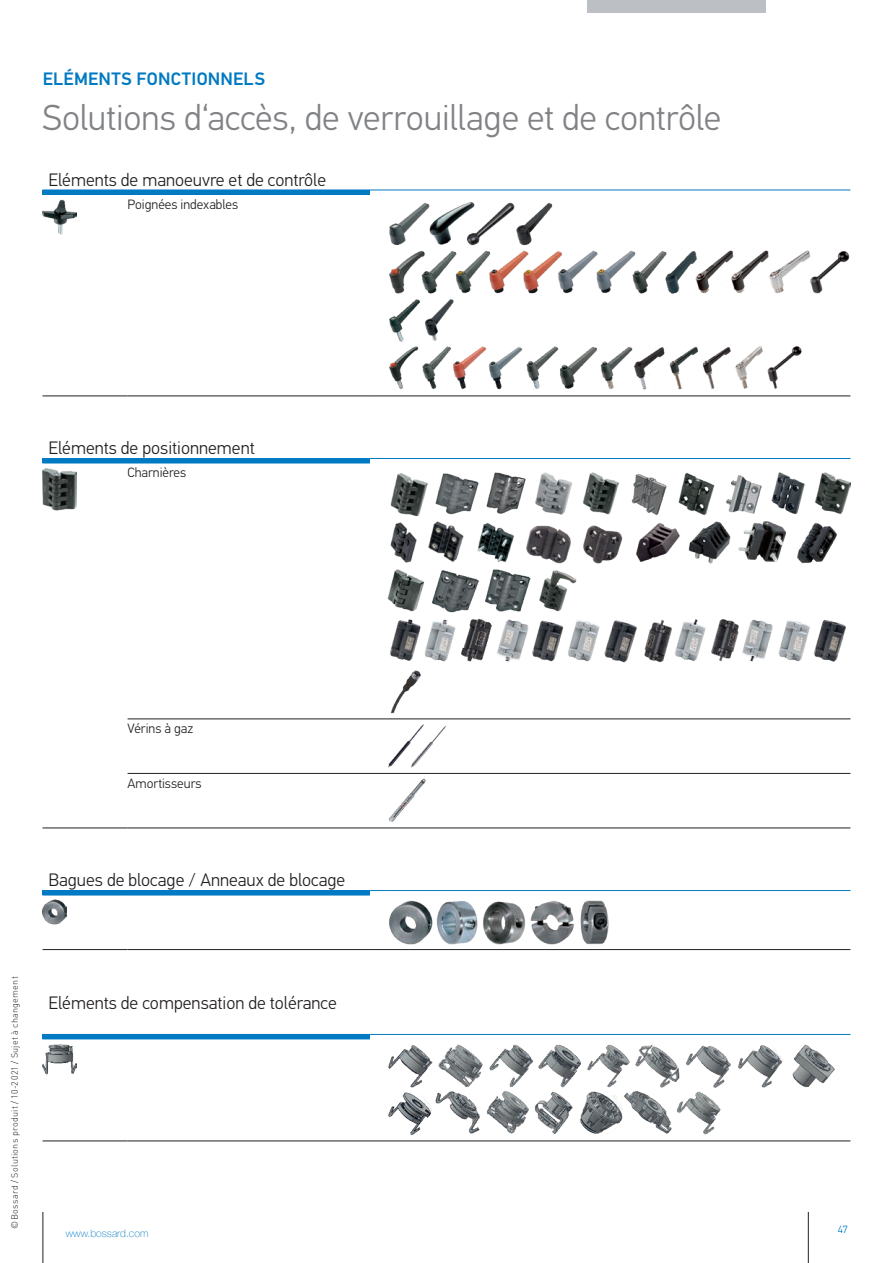
<style>
.page{position:relative;width:893px;height:1263px;background:#fff}
.page>*{position:absolute;margin:0;border:0;box-sizing:border-box;transform-origin:0 0}
.t1{font:300 36px "PFDIN Text Pro";letter-spacing:-.005em;color:#808285}
.t2{font:300 18px "PFDIN Text Pro";color:#231f20}
.t3{font:500 18px "PFDIN Text Pro";letter-spacing:.015em;color:#007ac2}
.t4{font:300 13.5px "PFDIN Text Pro";color:#231f20}
.t5{font:100 10.5px "Helvetica Neue LT Com";color:#007ac2}
.t6{font:300 10.5px "PFDIN Text Pro";color:#007ac2}
.t7{font:300 9px "DINOT";letter-spacing:.03em;color:#231f20}
</style>
<div class="page">
<hr style="left:808px;top:1212px;width:1px;height:51px;background:#231f20">
<hr style="left:43px;top:1212px;width:1px;height:51px;background:#231f20">
<div style="left:587px;top:0;width:178px;height:13px;background:#bcc0c5"></div>
<hr style="left:43px;top:190px;width:327px;height:4px;background:#007ac2">
<svg style="left:370px;top:190px;width:17px;height:1px"></svg>
<hr style="left:387px;top:190px;width:463px;height:1px;background:#007ac2">
<hr style="left:43px;top:194px;width:85px;height:1px;background:#007ac2">
<hr style="left:128px;top:194px;width:242px;height:1px;background:#007ac2">
<hr style="left:43px;top:396px;width:85px;height:1px;background:#231f20">
<hr style="left:128px;top:396px;width:242px;height:1px;background:#231f20">
<svg style="left:370px;top:396px;width:17px;height:1px"></svg>
<hr style="left:387px;top:396px;width:463px;height:1px;background:#231f20">
<img style="left:43px;top:199px;width:33px;height:36px">
<img style="left:389px;top:202px;width:461px;height:188px">
<div style="left:43px;top:458px;width:327px;height:5px;background:#007ac2"></div>
<svg style="left:370px;top:458px;width:17px;height:1px"></svg>
<hr style="left:387px;top:458px;width:463px;height:1px;background:#007ac2">
<hr style="left:43px;top:463px;width:85px;height:1px;background:#007ac2">
<hr style="left:128px;top:463px;width:242px;height:1px;background:#007ac2">
<hr style="left:128px;top:719px;width:242px;height:1px;background:#231f20">
<svg style="left:370px;top:719px;width:17px;height:1px"></svg>
<hr style="left:387px;top:719px;width:463px;height:1px;background:#231f20">
<hr style="left:128px;top:773px;width:242px;height:1px;background:#231f20">
<svg style="left:370px;top:773px;width:17px;height:1px"></svg>
<hr style="left:387px;top:773px;width:463px;height:1px;background:#231f20">
<hr style="left:43px;top:828px;width:85px;height:1px;background:#231f20">
<hr style="left:128px;top:828px;width:242px;height:1px;background:#231f20">
<svg style="left:370px;top:828px;width:17px;height:1px"></svg>
<hr style="left:387px;top:828px;width:463px;height:1px;background:#231f20">
<img style="left:43px;top:468px;width:33px;height:43px">
<img style="left:387px;top:472px;width:463px;height:242px">
<img style="left:388px;top:724px;width:58px;height:44px">
<img style="left:388px;top:778px;width:38px;height:44px">
<div style="left:43px;top:890px;width:327px;height:5px;background:#007ac2"></div>
<svg style="left:370px;top:890px;width:17px;height:1px"></svg>
<hr style="left:387px;top:890px;width:463px;height:1px;background:#007ac2">
<hr style="left:43px;top:895px;width:85px;height:1px;background:#007ac2">
<hr style="left:128px;top:895px;width:242px;height:1px;background:#007ac2">
<hr style="left:43px;top:949px;width:85px;height:1px;background:#231f20">
<hr style="left:128px;top:949px;width:242px;height:1px;background:#231f20">
<svg style="left:370px;top:949px;width:17px;height:1px"></svg>
<hr style="left:387px;top:949px;width:463px;height:1px;background:#231f20">
<img style="left:43px;top:899px;width:24px;height:26px">
<img style="left:389px;top:900px;width:220px;height:45px">
<div style="left:43px;top:1034px;width:327px;height:5px;background:#007ac2"></div>
<svg style="left:370px;top:1034px;width:17px;height:1px"></svg>
<hr style="left:387px;top:1034px;width:463px;height:1px;background:#007ac2">
<hr style="left:43px;top:1039px;width:85px;height:1px;background:#007ac2">
<hr style="left:128px;top:1039px;width:242px;height:1px;background:#007ac2">
<hr style="left:43px;top:1141px;width:85px;height:1px;background:#231f20">
<hr style="left:128px;top:1141px;width:242px;height:1px;background:#231f20">
<svg style="left:370px;top:1141px;width:17px;height:1px"></svg>
<hr style="left:387px;top:1141px;width:463px;height:1px;background:#231f20">
<img style="left:43px;top:1044px;width:33px;height:31px">
<img style="left:388px;top:1044px;width:447px;height:91px">
<p class="t3" style="left:43px;top:68px;width:224px">ELÉMENTS FONCTIONNELS</p>
<h1 class="t1" style="left:43px;top:97px;width:680px">Solutions d‘accès, de verrouillage et de contrôle</h1>
<p class="t2" style="left:49px;top:169px;width:279px">Eléments de manoeuvre et de contrôle</p>
<p class="t4" style="left:128px;top:197px;width:112px">Poignées indexables</p>
<p class="t2" style="left:49px;top:438px;width:208px">Eléments de positionnement</p>
<p class="t4" style="left:128px;top:465px;width:60px">Charnières</p>
<p class="t4" style="left:128px;top:721px;width:67px">Vérins à gaz</p>
<p class="t4" style="left:128px;top:775px;width:75px">Amortisseurs</p>
<p class="t2" style="left:49px;top:870px;width:298px">Bagues de blocage / Anneaux de blocage</p>
<p class="t7" style="left:8px;top:1228px;width:253px;rotate:-90deg">©Bossard / Solutions produit / 10-2021 / Sujet à changement</p>
<p class="t2" style="left:49px;top:992px;width:290px">Eléments de compensation de tolérance</p>
<p class="t5" style="left:66px;top:1227px;width:84px">www.bossard.com</p>
<p class="t6" style="left:838px;top:1223px;width:12px">47</p>
</div>
